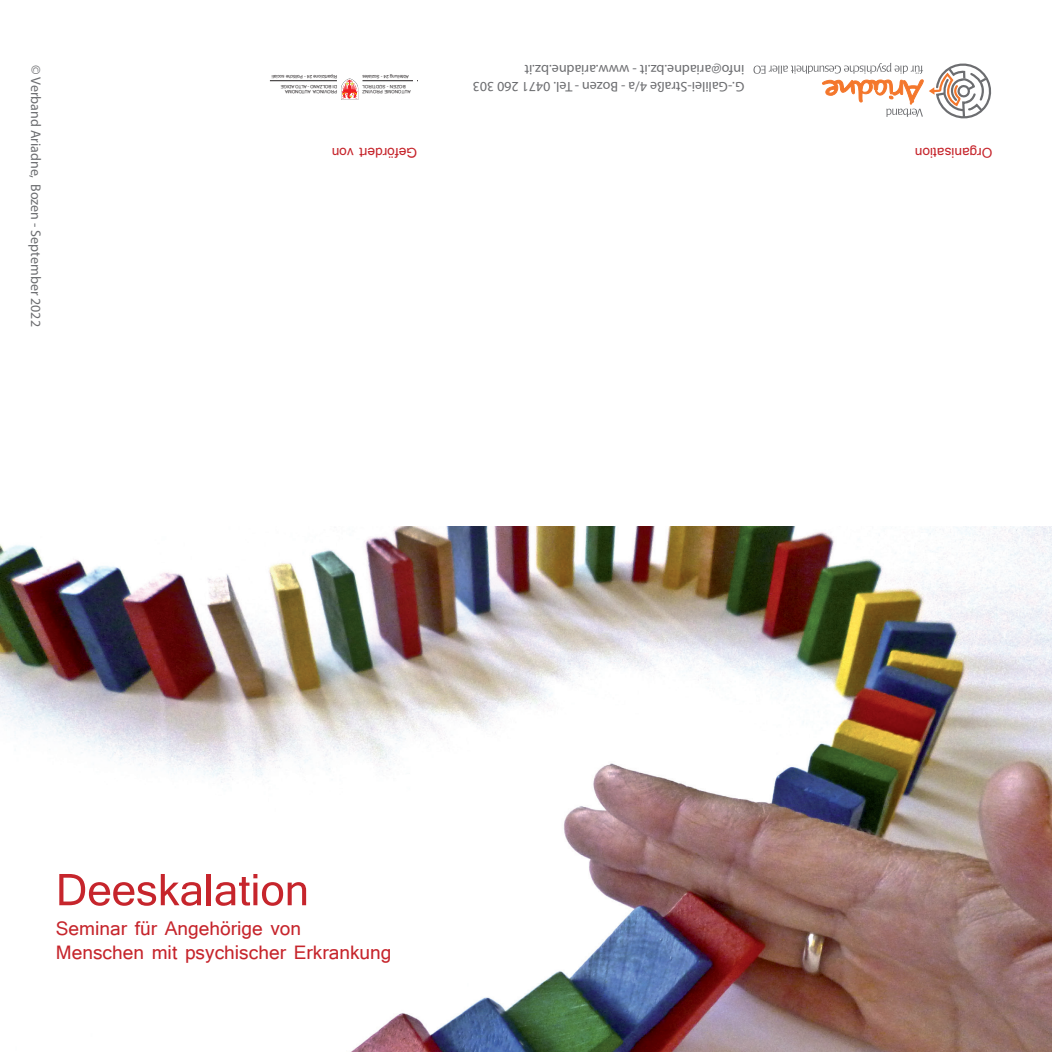
<style>
.page{position:relative;width:1052px;height:1052px;background:#fff}
.page>*{position:absolute;margin:0;border:0;box-sizing:border-box;transform-origin:0 0}
.t1{font:56px "Tunga";color:#c6252c}
.t2{font:24.5px/24.5px "Tunga";color:#c6252c}
.t3{font:17.5px "Tunga";color:#c6252c}
.t4{font:14px/16.8px "Myriad Pro";color:#6c6d70}
.t5{font:4.55px/5.4px "Arial";color:#231f20;text-align:right}
</style>
<div class="page">
<svg style="left:753px;top:62px;width:239px;height:57px"></svg>
<hr style="left:270px;top:80px;width:67px;height:1px;background:#231f20">
<hr style="left:362px;top:80px;width:55px;height:1px;background:#231f20">
<svg style="left:341px;top:78px;width:17px;height:22px"></svg>
<hr style="left:414px;top:70px;width:3px;height:32px;background:#fff">
<img style="left:0;top:526px;width:1052px;height:526px">
<h3 class="t4" style="left:45px;top:65px;width:263px;rotate:90deg">© Verband Ariadne, Bozen - September 2022</h3>
<p class="t5" style="left:337px;top:80px;width:67px;rotate:-180deg">Ripartizione 24 - Politiche sociali</p>
<p class="t5" style="left:337px;top:95px;width:58px;text-align:left;rotate:-180deg">PROVINCIA AUTONOMA<br>DI BOLZANO - ALTO ADIGE</p>
<p class="t5" style="left:409px;top:80px;width:48px;rotate:-180deg">Abteilung 24 - Soziales</p>
<p class="t5" style="left:411px;top:95px;width:50px;rotate:-180deg">AUTONOME PROVINZ<br>BOZEN - SÜDTIROL</p>
<h3 class="t4" style="left:744px;top:95px;width:273px;rotate:-180deg">G.-Galilei-Straße 4/a - Bozen - Tel. 0471 260 303 info@ariadne.bz.it - www.ariadne.bz.it</h3>
<h3 class="t3" style="left:417px;top:164px;width:87px;rotate:-180deg">Gefördert von</h3>
<h3 class="t3" style="left:992px;top:165px;width:79px;rotate:-180deg">Organisation</h3>
<h1 class="t1" style="left:56px;top:853px;width:255px">Deeskalation</h1>
<h2 class="t2" style="left:56px;top:914px;width:337px">Seminar für Angehörige von<br>Menschen mit psychischer Erkrankung</h2>
</div>
